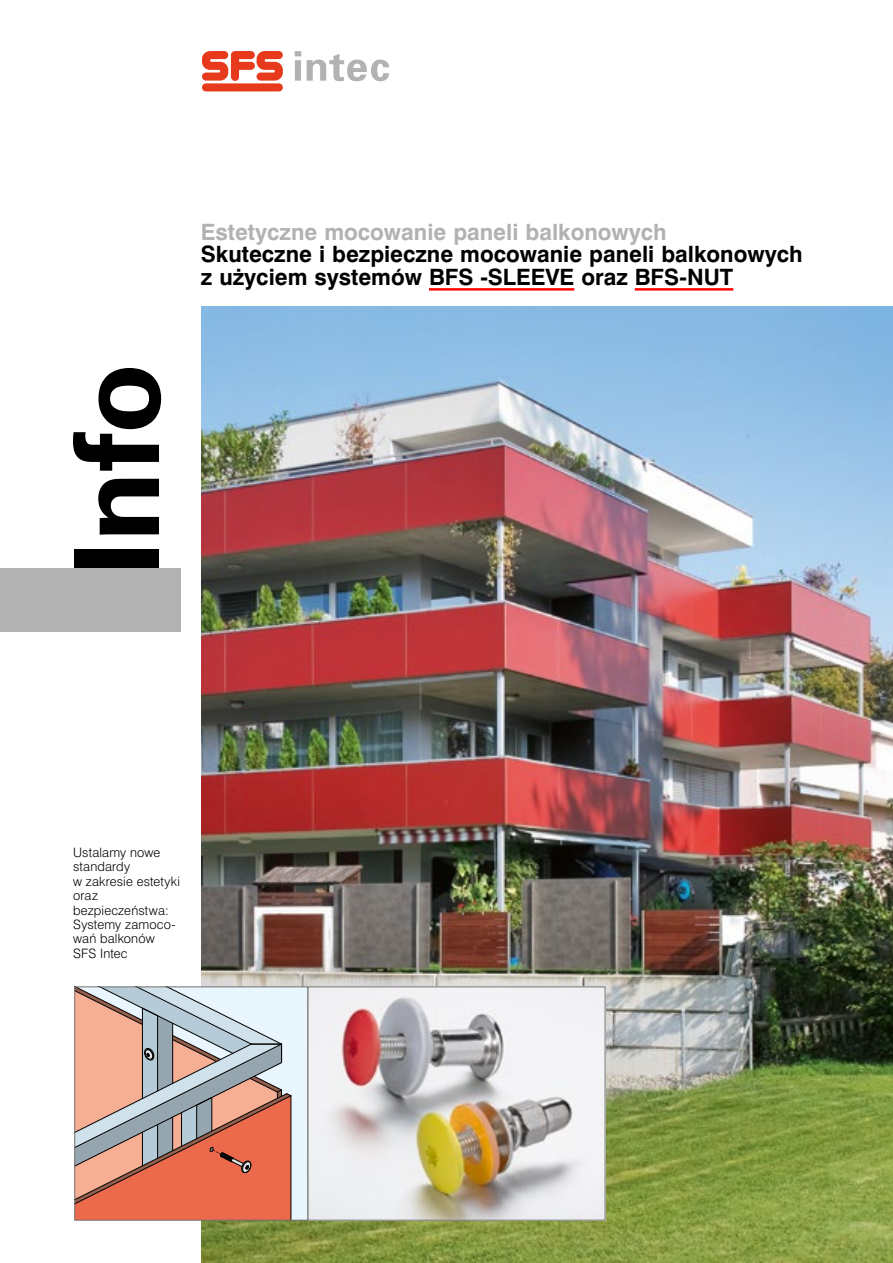
<style>
.page{position:relative;width:893px;height:1263px;background:#fff}
.page>*{position:absolute;margin:0;border:0;box-sizing:border-box;transform-origin:0 0}
.t1{font:700 117px "Univers";color:#000}
.t2{font:700 21px/22.5px "Swis 721 PL";color:#000}
.t3{font:700 21px "Swis 721 PL";color:#b3b2b2}
.t4{font:12px/14.4px "Swis 721 Lt PL";letter-spacing:.015em;color:#000}
</style>
<div class="page">
<div style="left:0;top:568px;width:181px;height:63px;background:#b3b2b2"></div>
<svg style="left:202px;top:51px;width:81px;height:30px"></svg>
<div style="left:202px;top:83px;width:81px;height:8px;background:#e73a1c;border-radius:4px"></div>
<svg style="left:295px;top:51px;width:6px;height:30px"></svg>
<svg style="left:307px;top:54px;width:82px;height:27px"></svg>
<img style="left:202px;top:306px;width:691px;height:957px">
<svg style="left:76px;top:988px;width:230px;height:230px;background:#d1a298"></svg>
<div style="left:74px;top:986px;width:234px;height:234px;border:1px solid #706f6f"></div>
<img style="left:310px;top:988px;width:293px;height:230px">
<div style="left:308px;top:986px;width:297px;height:234px;border:1px solid #706f6f"></div>
<hr style="left:429px;top:288px;width:145px;height:3px;background:#f00">
<hr style="left:635px;top:288px;width:98px;height:3px;background:#f00">
<h1 class="t1" style="left:49px;top:575px;width:214px;rotate:-90deg">Info</h1>
<h2 class="t3" style="left:201px;top:218px;width:467px">Estetyczne mocowanie paneli balkonowych</h2>
<h2 class="t2" style="left:201px;top:243px;width:603px">Skuteczne i bezpieczne mocowanie paneli balkonowych z użyciem systemów BFS -SLEEVE oraz BFS-NUT</h2>
<p class="t4" style="left:73px;top:845px;width:108px">Ustalamy nowe standardy<br>w zakresie estetyki oraz bezpieczeństwa:<br>Systemy zamoco&shy;wań balkonów<br>SFS Intec</p>
</div>
